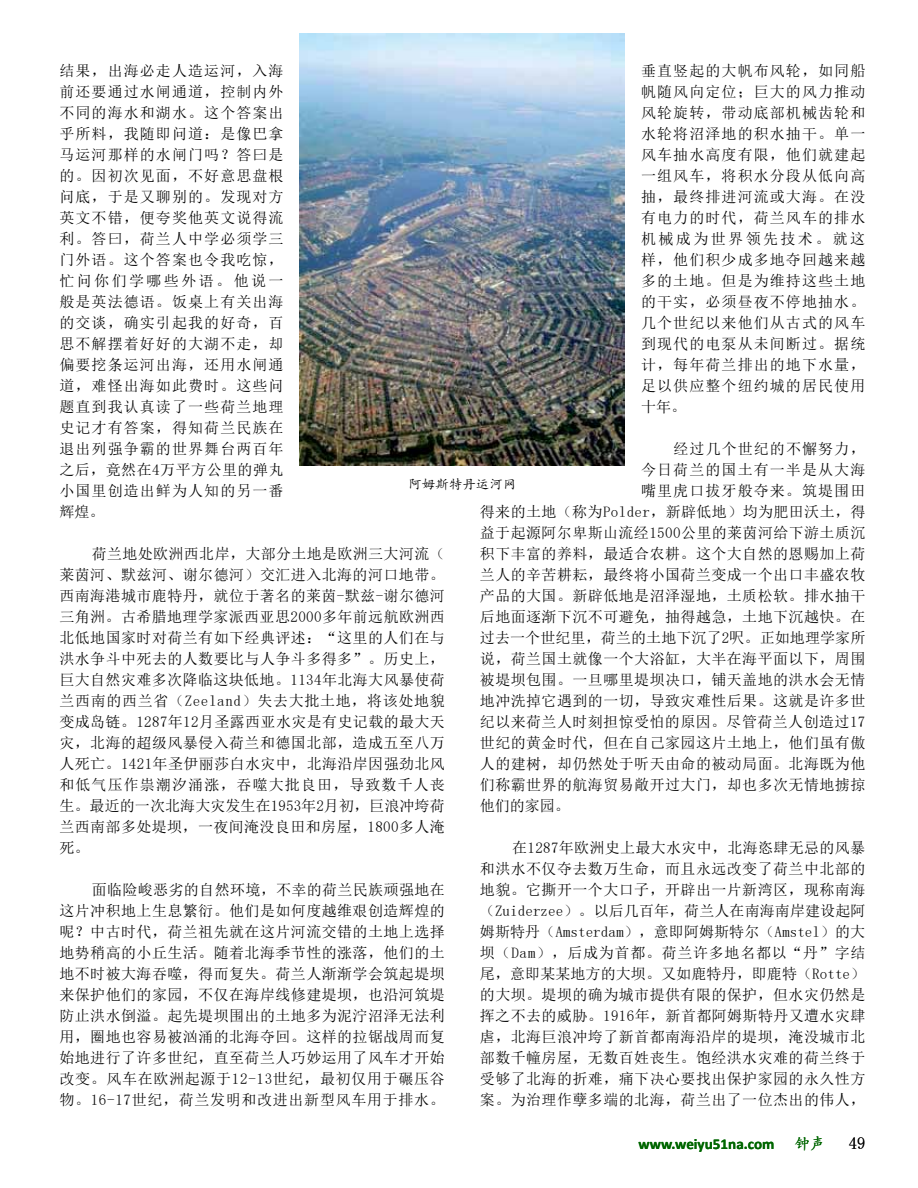
<style>
.page{position:relative;width:918px;height:1188px;background:#fff}
.page>*{position:absolute;margin:0;border:0;box-sizing:border-box;transform-origin:0 0}
.t1{font:16.5px "Sim Sun";color:#000}
.t2{font:700 15.15px "Calibri";color:#060}
.t3{font:15px/21px "Sim Sun";letter-spacing:.03em;color:#000;text-align:justify}
.t4{font:15px "Sim Sun";letter-spacing:.075em;color:#000}
.t5{font:15px "Sim Sun";letter-spacing:.01em;color:#000}
.t6{font:15px "Sim Sun";letter-spacing:.07em;color:#000}
.t7{font:15px "Adobe Kaiti Std";color:#060}
.t8{font:13.5px "Kai Ti";color:#000}
</style>
<div class="page">
<img style="left:300px;top:34px;width:325px;height:432px">
<p class="t3" style="left:641px;top:60px;width:226px">垂直竖起的大帆布风轮，如同船帆随风向定位；巨大的风力推动风轮旋转，带动底部机械齿轮和水轮将沼泽地的积水抽干。单一风车抽水高度有限，他们就建起一组风车，将积水分段从低向高抽，最终排进河流或大海。在没有电力的时代，荷兰风车的排水机械成为世界领先技术。就这样，他们积少成多地夺回越来越多的土地。但是为维持这些土地的干实，必须昼夜不停地抽水。几个世纪以来他们从古式的风车到现代的电泵从未间断过。据统计，每年荷兰排出的地下水量，足以供应整个纽约城的居民使用十年。</p>
<p class="t6" style="left:674px;top:441px;width:193px">经过几个世纪的不懈努力，</p>
<p class="t4" style="left:641px;top:462px;width:226px">今日荷兰的国土有一半是从大海</p>
<p class="t4" style="left:641px;top:483px;width:226px">嘴里虎口拔牙般夺来。筑堤围田</p>
<p class="t3" style="left:480px;top:501px;width:387px">得来的土地（称为Polder，新辟低地）均为肥田沃土，得</p>
<p class="t3" style="left:480px;top:522px;width:387px">益于起源阿尔卑斯山流经1500公里的莱茵河给下游土质沉</p>
<p class="t3" style="left:480px;top:543px;width:387px">积下丰富的养料，最适合农耕。这个大自然的恩赐加上荷</p>
<p class="t3" style="left:480px;top:564px;width:387px">兰人的辛苦耕耘，最终将小国荷兰变成一个出口丰盛农牧</p>
<p class="t3" style="left:480px;top:585px;width:387px">产品的大国。新辟低地是沼泽湿地，土质松软。排水抽干</p>
<p class="t3" style="left:480px;top:606px;width:387px">后地面逐渐下沉不可避免，抽得越急，土地下沉越快。在</p>
<p class="t5" style="left:480px;top:630px;width:387px">过去一个世纪里，荷兰的土地下沉了2呎。正如地理学家所</p>
<p class="t3" style="left:480px;top:648px;width:387px">说，荷兰国土就像一个大浴缸，大半在海平面以下，周围</p>
<p class="t3" style="left:480px;top:669px;width:387px">被堤坝包围。一旦哪里堤坝决口，铺天盖地的洪水会无情</p>
<p class="t3" style="left:480px;top:690px;width:387px">地冲洗掉它遇到的一切，导致灾难性后果。这就是许多世</p>
<p class="t3" style="left:480px;top:711px;width:387px">纪以来荷兰人时刻担惊受怕的原因。尽管荷兰人创造过17</p>
<p class="t3" style="left:480px;top:732px;width:387px">世纪的黄金时代，但在自己家园这片土地上，他们虽有傲</p>
<p class="t3" style="left:480px;top:753px;width:387px">人的建树，却仍然处于听天由命的被动局面。北海既为他</p>
<p class="t3" style="left:480px;top:774px;width:387px">们称霸世界的航海贸易敞开过大门，却也多次无情地掳掠</p>
<p class="t3" style="left:480px;top:795px;width:91px">他们的家园。</p>
<p class="t3" style="left:480px;top:837px;width:387px;text-indent:32px">在1287年欧洲史上最大水灾中，北海恣肆无忌的风暴和洪水不仅夺去数万生命，而且永远改变了荷兰中北部的地貌。它撕开一个大口子，开辟出一片新湾区，现称南海（Zuiderzee）。以后几百年，荷兰人在南海南岸建设起阿姆斯特丹（Amsterdam），意即阿姆斯特尔（Amstel）的大坝（Dam），后成为首都。荷兰许多地名都以“丹”字结尾，意即某某地方的大坝。又如鹿特丹，即鹿特（Rotte）的大坝。堤坝的确为城市提供有限的保护，但水灾仍然是挥之不去的威胁。1916年，新首都阿姆斯特丹又遭水灾肆虐，北海巨浪冲垮了新首都南海沿岸的堤坝，淹没城市北部数千幢房屋，无数百姓丧生。饱经洪水灾难的荷兰终于受够了北海的折难，痛下决心要找出保护家园的永久性方案。为治理作孽多端的北海，荷兰出了一位杰出的伟人，</p>
<p class="t3" style="left:59px;top:60px;width:226px">结果，出海必走人造运河，入海前还要通过水闸通道，控制内外不同的海水和湖水。这个答案出乎所料，我随即问道：是像巴拿马运河那样的水闸门吗？答曰是的。因初次见面，不好意思盘根问底，于是又聊别的。发现对方英文不错，便夸奖他英文说得流利。答曰，荷兰人中学必须学三门外语。这个答案也令我吃惊，忙问你们学哪些外语。他说一般是英法德语。饭桌上有关出海的交谈，确实引起我的好奇，百思不解摆着好好的大湖不走，却偏要挖条运河出海，还用水闸通道，难怪出海如此费时。这些问题直到我认真读了一些荷兰地理史记才有答案，得知荷兰民族在退出列强争霸的世界舞台两百年之后，竟然在4万平方公里的弹丸小国里创造出鲜为人知的另一番辉煌。</p>
<p class="t3" style="left:59px;top:543px;width:387px;text-indent:32px">荷兰地处欧洲西北岸，大部分土地是欧洲三大河流（莱茵河、默兹河、谢尔德河）交汇进入北海的河口地带。西南海港城市鹿特丹，就位于著名的莱茵-默兹-谢尔德河三角洲。古希腊地理学家派西亚思2000多年前远航欧洲西北低地国家时对荷兰有如下经典评述：“这里的人们在与洪水争斗中死去的人数要比与人争斗多得多”。历史上，巨大自然灾难多次降临这块低地。1134年北海大风暴使荷兰西南的西兰省（Zeeland）失去大批土地，将该处地貌变成岛链。1287年12月圣露西亚水灾是有史记载的最大天灾，北海的超级风暴侵入荷兰和德国北部，造成五至八万人死亡。1421年圣伊丽莎白水灾中，北海沿岸因强劲北风和低气压作祟潮汐涌涨，吞噬大批良田，导致数千人丧生。最近的一次北海大灾发生在1953年2月初，巨浪冲垮荷兰西南部多处堤坝，一夜间淹没良田和房屋，1800多人淹死。</p>
<p class="t3" style="left:59px;top:879px;width:387px;text-indent:32px">面临险峻恶劣的自然环境，不幸的荷兰民族顽强地在这片冲积地上生息繁衍。他们是如何度越维艰创造辉煌的呢？中古时代，荷兰祖先就在这片河流交错的土地上选择地势稍高的小丘生活。随着北海季节性的涨落，他们的土地不时被大海吞噬，得而复失。荷兰人渐渐学会筑起堤坝来保护他们的家园，不仅在海岸线修建堤坝，也沿河筑堤防止洪水倒溢。起先堤坝围出的土地多为泥泞沼泽无法利用，圈地也容易被汹涌的北海夺回。这样的拉锯战周而复始地进行了许多世纪，直至荷兰人巧妙运用了风车才开始改变。风车在欧洲起源于12-13世纪，最初仅用于碾压谷物。16-17世纪，荷兰发明和改进出新型风车用于排水。</p>
<p class="t8" style="left:408px;top:478px;width:109px">阿姆斯特丹运河网</p>
<p class="t2" style="left:639px;top:1133px;width:138px">www.weiyu51na.com</p>
<p class="t7" style="left:795px;top:1134px;width:31px">钟声</p>
<p class="t1" style="left:849px;top:1135px;width:18px">49</p>
</div>
